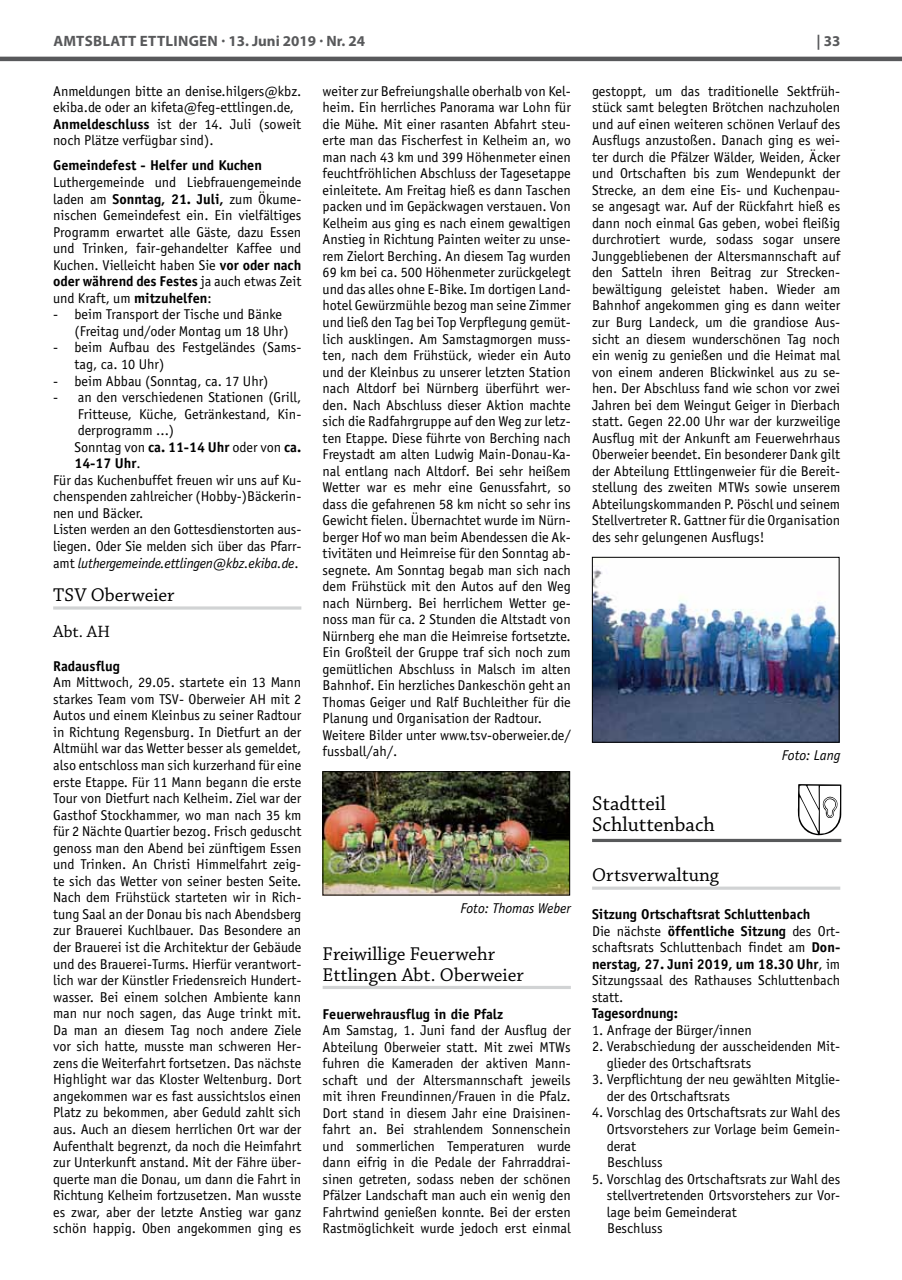
<style>
.page{position:relative;width:902px;height:1280px;background:#fff}
.page>*{position:absolute;margin:0;border:0;box-sizing:border-box;transform-origin:0 0}
.t1{font:21px/21px "Chaparral Pro";color:#000}
.t2{font:19.5px/21px "Chaparral Pro";color:#000}
.t3{font:17.25px "Chaparral Pro";color:#000}
.t4{font:700 15px "Myriad Pro";letter-spacing:.02em;color:#58595b}
.t5{font:14.25px/16.5px "Officina Sans";color:#000}
.t6{font:700 14.25px "Officina Sans";color:#000}
.t7{font:italic 14.25px "Officina Sans";letter-spacing:-.01em;color:#000}
.s1{font-weight:700}
.s2{font-weight:400}
.s3{font-style:normal}
</style>
<div class="page">
<hr style="left:0;top:57px;width:901px;height:4px;background:#58595b">
<svg style="left:53px;top:606px;width:248px;height:4px"></svg>
<hr style="left:322px;top:986px;width:248px;height:3px;background:#d1d3d4">
<img style="left:324px;top:773px;width:244px;height:120px">
<div style="left:322px;top:771px;width:248px;height:124px;border:1px solid #000"></div>
<svg style="left:592px;top:886px;width:248px;height:4px"></svg>
<img style="left:594px;top:569px;width:243px;height:171px">
<div style="left:592px;top:557px;width:247px;height:185px;border:1px solid #000"></div>
<svg style="left:797px;top:784px;width:44px;height:51px"></svg>
<hr style="left:592px;top:839px;width:249px;height:3px;background:#58595b">
<p class="t4" style="left:53px;top:31px;width:313px">AMTSBLATT ETTLINGEN · 13. JUNI 2019 · NR. 24</p>
<p class="t4" style="left:816px;top:31px;width:25px">| 33</p>
<p class="t5" style="left:53px;top:83px;width:250px">Anmeldungen bitte an denise.hilgers@kbz. ekiba.de oder an kifeta@feg-ettlingen.de, <span class="s1">Anmeldeschluss</span> ist der 14. Juli (soweit noch Plätze verfügbar sind).</p>
<p class="t6" style="left:53px;top:157px;width:210px">Gemeindefest - Helfer und Kuchen</p>
<p class="t5" style="left:53px;top:174px;width:250px;text-align:justify">Luthergemeinde und Liebfrauengemeinde laden am <span class="s1">Sonntag, 21. Juli,</span> zum Ökume&shy;nischen Gemeindefest ein. Ein vielfältiges Programm erwartet alle Gäste, dazu Essen und Trinken, fair-gehandelter Kaffee und Kuchen. Vielleicht haben Sie <span class="s1">vor oder nach oder während des Festes</span> ja auch etwas Zeit und Kraft, um <span class="s1">mitzuhelfen</span>:</p>
<p class="t5" style="left:74px;top:306px;width:216px;text-indent:-21px">- beim Transport der Tische und Bänke (Freitag und/oder Montag um 18 Uhr)</p>
<p class="t5" style="left:74px;top:339px;width:228px;text-indent:-21px">- beim Aufbau des Festgeländes (Sams&shy;tag, ca. 10 Uhr)</p>
<p class="t5" style="left:53px;top:372px;width:217px">- beim Abbau (Sonntag, ca. 17 Uhr)</p>
<p class="t5" style="left:53px;top:389px;width:250px">- an den verschiedenen Stationen (Grill,</p>
<p class="t5" style="left:78px;top:406px;width:225px">Fritteuse, Küche, Getränkestand, Kin-</p>
<p class="t5" style="left:78px;top:422px;width:98px">derprogramm ...)</p>
<p class="t5" style="left:74px;top:439px;width:228px">Sonntag von <span class="s1">ca. 11-14 Uhr</span> oder von <span class="s1">ca.</span></p>
<p class="t6" style="left:74px;top:454px;width:68px">14-17 Uhr<span class="s2">.</span></p>
<p class="t5" style="left:53px;top:472px;width:250px">Für das Kuchenbuffet freuen wir uns auf Ku-</p>
<p class="t5" style="left:53px;top:488px;width:250px">chenspenden zahlreicher (Hobby-)Bäckerin-</p>
<p class="t5" style="left:53px;top:505px;width:92px">nen und Bäcker.</p>
<p class="t5" style="left:53px;top:521px;width:250px">Listen werden an den Gottesdienstorten aus-</p>
<p class="t5" style="left:53px;top:538px;width:250px">liegen. Oder Sie melden sich über das Pfarr-</p>
<p class="t7" style="left:53px;top:554px;width:247px"><span class="s3">amt</span> luthergemeinde.ettlingen@kbz.ekiba.de<span class="s3">.</span></p>
<h2 class="t2" style="left:53px;top:585px;width:123px">TSV Oberweier</h2>
<p class="t3" style="left:53px;top:622px;width:58px">Abt. AH</p>
<p class="t6" style="left:53px;top:657px;width:68px">Radausflug</p>
<p class="t5" style="left:53px;top:674px;width:250px;text-align:justify">Am Mittwoch, 29.05. startete ein 13 Mann starkes Team vom TSV- Oberweier AH mit 2<br>Autos und einem Kleinbus zu seiner Radtour in Richtung Regensburg. In Dietfurt an der Altmühl war das Wetter besser als gemeldet, also entschloss man sich kurzerhand für eine erste Etappe. Für 11 Mann begann die erste Tour von Dietfurt nach Kelheim. Ziel war der Gasthof Stockhammer, wo man nach 35 km für 2 Nächte Quartier bezog. Frisch geduscht genoss man den Abend bei zünftigem Essen und Trinken. An Christi Himmelfahrt zeig&shy;te sich das Wetter von seiner besten Seite.<br>Nach dem Frühstück starteten wir in Rich&shy;tung Saal an der Donau bis nach Abendsberg zur Brauerei Kuchlbauer. Das Besondere an der Brauerei ist die Architektur der Gebäude und des Brauerei-Turms. Hierfür verantwort&shy;lich war der Künstler Friedensreich Hundert&shy;wasser. Bei einem solchen Ambiente kann man nur noch sagen, das Auge trinkt mit.<br>Da man an diesem Tag noch andere Ziele vor sich hatte, musste man schweren Her&shy;zens die Weiterfahrt fortsetzen. Das nächste Highlight war das Kloster Weltenburg. Dort angekommen war es fast aussichtslos einen Platz zu bekommen, aber Geduld zahlt sich aus. Auch an diesem herrlichen Ort war der Aufenthalt begrenzt, da noch die Heimfahrt zur Unterkunft anstand. Mit der Fähre über&shy;querte man die Donau, um dann die Fahrt in Richtung Kelheim fortzusetzen. Man wusste es zwar, aber der letzte Anstieg war ganz schön happig. Oben angekommen ging es</p>
<p class="t5" style="left:322px;top:83px;width:250px">weiter zur Befreiungshalle oberhalb von Kel&shy;heim. Ein herrliches Panorama war Lohn für die Mühe. Mit einer rasanten Abfahrt steu&shy;erte man das Fischerfest in Kelheim an, wo man nach 43 km und 399 Höhenmeter einen feuchtfröhlichen Abschluss der Tagesetappe einleitete. Am Freitag hieß es dann Taschen packen und im Gepäckwagen verstauen. Von Kelheim aus ging es nach einem gewaltigen Anstieg in Richtung Painten weiter zu unse&shy;rem Zielort Berching. An diesem Tag wurden 69 km bei ca. 500 Höhenmeter zurückgelegt und das alles ohne E-Bike. Im dortigen Land&shy;hotel Gewürzmühle bezog man seine Zimmer und ließ den Tag bei Top Verpflegung gemüt&shy;lich ausklingen. Am Samstagmorgen muss&shy;ten, nach dem Frühstück, wieder ein Auto und der Kleinbus zu unserer letzten Station nach Altdorf bei Nürnberg überführt wer&shy;den. Nach Abschluss dieser Aktion machte sich die Radfahrgruppe auf den Weg zur letz&shy;ten Etappe. Diese führte von Berching nach Freystadt am alten Ludwig Main-Donau-Ka&shy;nal entlang nach Altdorf. Bei sehr heißem Wetter war es mehr eine Genussfahrt, so dass die gefahrenen 58 km nicht so sehr ins Gewicht fielen. Übernachtet wurde im Nürn&shy;berger Hof wo man beim Abendessen die Ak&shy;tivitäten und Heimreise für den Sonntag ab&shy;segnete. Am Sonntag begab man sich nach dem Frühstück mit den Autos auf den Weg nach Nürnberg. Bei herrlichem Wetter ge&shy;noss man für ca. 2 Stunden die Altstadt von Nürnberg ehe man die Heimreise fortsetzte.<br>Ein Großteil der Gruppe traf sich noch zum gemütlichen Abschluss in Malsch im alten Bahnhof. Ein herzliches Dankeschön geht an Thomas Geiger und Ralf Buchleither für die Planung und Organisation der Radtour.<br>Weitere Bilder unter www.tsv-oberweier.de/ fussball/ah/.</p>
<p class="t5" style="left:592px;top:83px;width:250px;text-align:justify">gestoppt, um das traditionelle Sektfrüh&shy;stück samt belegten Brötchen nachzuholen und auf einen weiteren schönen Verlauf des Ausflugs anzustoßen. Danach ging es wei&shy;ter durch die Pfälzer Wälder, Weiden, Äcker und Ortschaften bis zum Wendepunkt der Strecke, an dem eine Eis- und Kuchenpau&shy;se angesagt war. Auf der Rückfahrt hieß es dann noch einmal Gas geben, wobei fleißig durchrotiert wurde, sodass sogar unsere Junggebliebenen der Altersmannschaft auf den Satteln ihren Beitrag zur Strecken&shy;bewältigung geleistet haben. Wieder am Bahnhof angekommen ging es dann weiter zur Burg Landeck, um die grandiose Aus&shy;sicht an diesem wunderschönen Tag noch ein wenig zu genießen und die Heimat mal von einem anderen Blickwinkel aus zu se&shy;hen. Der Abschluss fand wie schon vor zwei Jahren bei dem Weingut Geiger in Dierbach statt. Gegen 22.00 Uhr war der kurzweilige Ausflug mit der Ankunft am Feuerwehrhaus Oberweier beendet. Ein besonderer Dank gilt der Abteilung Ettlingenweier für die Bereit&shy;stellung des zweiten MTWs sowie unserem Abteilungskommanden P. Pöschl und seinem Stellvertreter R. Gattner für die Organisation des sehr gelungenen Ausflugs!</p>
<p class="t7" style="left:781px;top:747px;width:60px">Foto: Lang</p>
<h1 class="t1" style="left:592px;top:794px;width:124px">Stadtteil<br>Schluttenbach</h1>
<h2 class="t2" style="left:592px;top:865px;width:128px">Ortsverwaltung</h2>
<p class="t5" style="left:592px;top:906px;width:250px"><span class="s1">Sitzung Ortschaftsrat Schluttenbach<br></span>Die nächste <span class="s1">öffentliche Sitzung</span> des Ort&shy;schaftsrats Schluttenbach findet am <span class="s1">Don&shy;nerstag, 27. Juni 2019, um 18.30 Uhr</span>, im Sitzungssaal des Rathauses Schluttenbach statt.</p>
<p class="t6" style="left:592px;top:1004px;width:87px">Tagesordnung:</p>
<p class="t5" style="left:592px;top:1022px;width:161px">1. Anfrage der Bürger/innen</p>
<p class="t5" style="left:606px;top:1038px;width:235px;text-indent:-15px">2. Verabschiedung der ausscheidenden Mit&shy;glieder des Ortschaftsrats</p>
<p class="t5" style="left:606px;top:1071px;width:235px;text-indent:-15px">3. Verpflichtung der neu gewählten Mitglie&shy;der des Ortschaftsrats</p>
<p class="t5" style="left:606px;top:1104px;width:235px;text-indent:-15px">4. Vorschlag des Ortschaftsrats zur Wahl des<br>Ortsvorstehers zur Vorlage beim Gemein&shy;derat<br>Beschluss</p>
<p class="t5" style="left:606px;top:1170px;width:235px;text-indent:-15px">5. Vorschlag des Ortschaftsrats zur Wahl des stellvertretenden Ortsvorstehers zur Vor&shy;lage beim Gemeinderat<br>Beschluss</p>
<p class="t7" style="left:460px;top:900px;width:112px">Foto: Thomas Weber</p>
<h2 class="t2" style="left:322px;top:944px;width:202px">Freiwillige Feuerwehr<br>Ettlingen Abt. Oberweier</h2>
<p class="t6" style="left:322px;top:1005px;width:182px">Feuerwehrausflug in die Pfalz</p>
<p class="t5" style="left:322px;top:1022px;width:250px;text-align:justify">Am Samstag, 1. Juni fand der Ausflug der Abteilung Oberweier statt. Mit zwei MTWs fuhren die Kameraden der aktiven Mann&shy;schaft und der Altersmannschaft jeweils mit ihren Freundinnen/Frauen in die Pfalz.<br>Dort stand in diesem Jahr eine Draisinen&shy;fahrt an. Bei strahlendem Sonnenschein und sommerlichen Temperaturen wurde dann eifrig in die Pedale der Fahrraddrai&shy;sinen getreten, sodass neben der schönen Pfälzer Landschaft man auch ein wenig den Fahrtwind genießen konnte. Bei der ersten Rastmöglichkeit wurde jedoch erst einmal</p>
</div>
